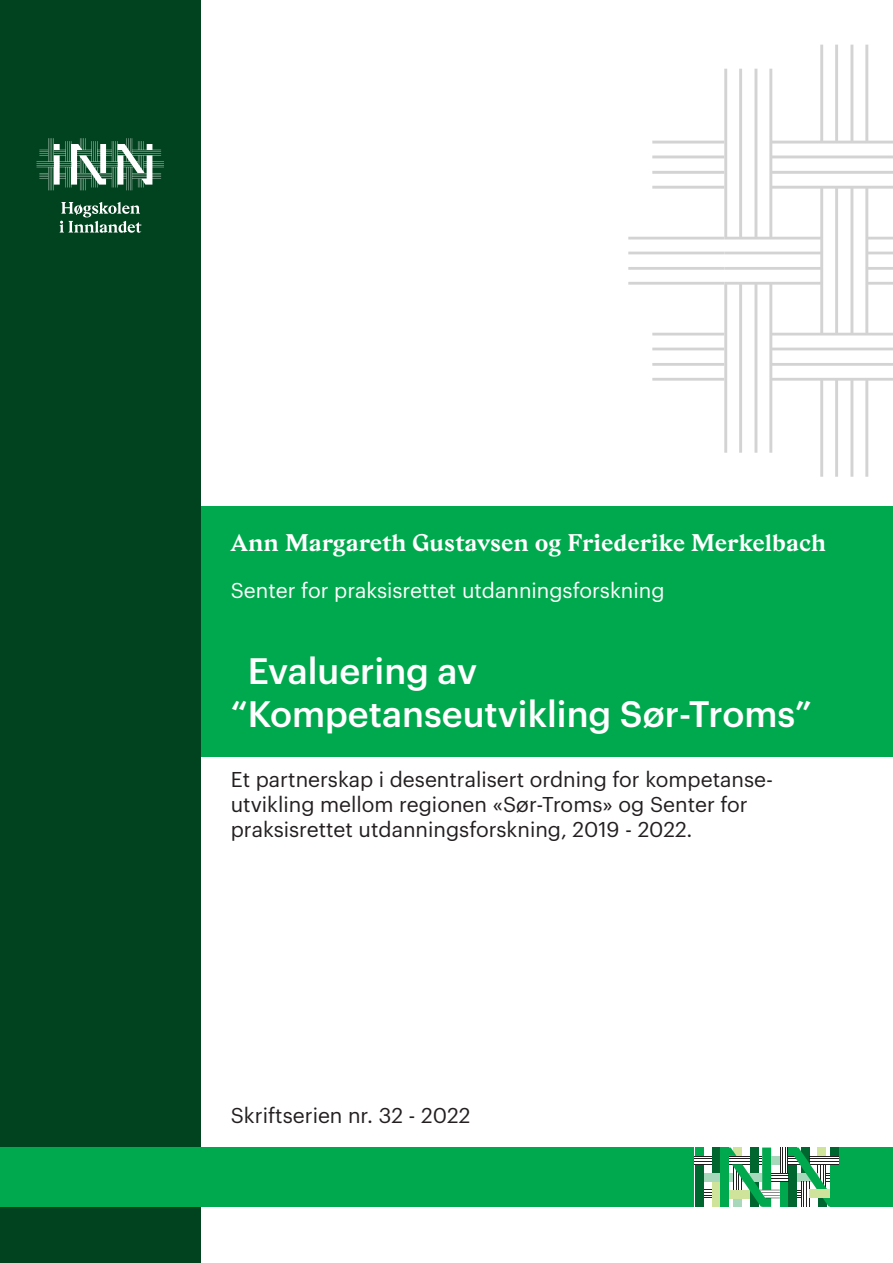
<style>
.page{position:relative;width:893px;height:1263px;background:#fff}
.page>*{position:absolute;margin:0;border:0;box-sizing:border-box;transform-origin:0 0}
.t1{font:480px "Innlandet Display";color:#231f20}
.t2{font:500 36px/43.2px "Graphik";color:#fff}
.t3{font:700 24px "Gza";color:#fff}
.t4{font:21px/25.2px "Graphik";color:#231f20}
.t5{font:21px "Graphik";color:#fff}
</style>
<div class="page">
<div style="left:79px;top:506px;width:814px;height:251px;background:#00a94d"></div>
<div style="left:0;top:0;width:201px;height:1263px;background:#00431e"></div>
<div style="left:0;top:1147px;width:893px;height:59px;background:#00a94d"></div>
<svg style="left:36px;top:138px;width:128px;height:95px"></svg>
<svg style="left:703px;top:1147px;width:9px;height:59px"></svg>
<div style="left:712px;top:1147px;width:8px;height:26px;background:#006630"></div>
<div style="left:712px;top:1181px;width:8px;height:25px;background:#d0e39a"></div>
<svg style="left:703px;top:1190px;width:9px;height:9px"></svg>
<div style="left:703px;top:1173px;width:17px;height:8px;background:#a7d8bb"></div>
<div style="left:695px;top:1164px;width:8px;height:42px;background:#006630"></div>
<svg style="left:695px;top:1156px;width:17px;height:9px"></svg>
<svg style="left:729px;top:1147px;width:110px;height:59px"></svg>
<h1 class="t1" style="left:628px;top:-27px;width:289px">$§</h1>
<p class="t3" style="left:231px;top:526px;width:597px">Ann Margareth Gustavsen og Friederike Merkelbach</p>
<p class="t5" style="left:231px;top:574px;width:435px">Senter for praksisrettet utdanningsforskning</p>
<h2 class="t2" style="left:231px;top:646px;width:582px;text-indent:17px">Evaluering av “Kompetanseutvikling Sør-Troms”</h2>
<p class="t4" style="left:231px;top:765px;width:544px">Et partnerskap i desentralisert ordning for kompetanse&shy;utvikling mellom regionen «Sør-Troms» og Senter for praksisrettet utdanningsforskning, 2019 - 2022.</p>
<p class="t4" style="left:231px;top:1101px;width:241px">Skriftserien nr. 32 - 2022</p>
</div>
